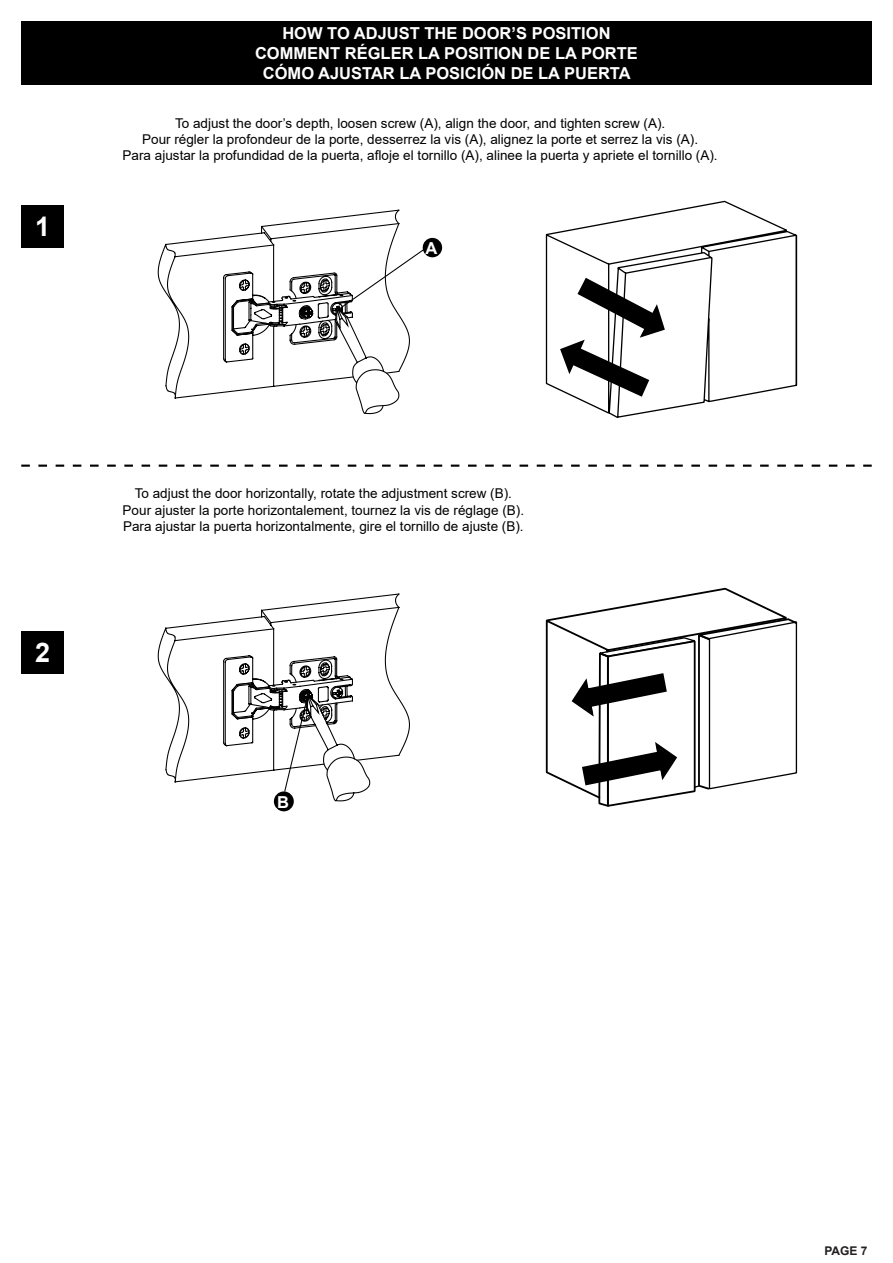
<style>
.page{position:relative;width:893px;height:1263px;background:#fff}
.page>*{position:absolute;margin:0;border:0;box-sizing:border-box;transform-origin:0 0}
.t1{font:700 27px "Arial";color:#fff}
.t2{font:700 16.5px "Arial";color:#fff}
.t3{font:13.5px "Arial";color:#000}
.t4{font:700 12px "Arial";color:#231f20}
</style>
<div class="page">
<div style="left:21px;top:21px;width:851px;height:64px;background:#000"></div>
<div style="left:21px;top:205px;width:43px;height:43px;background:#000"></div>
<div style="left:21px;top:631px;width:43px;height:42px;background:#000"></div>
<svg style="left:21px;top:465px;width:851px;height:2px"></svg>
<div style="left:423px;top:238px;width:19px;height:19px;background:#000;border-radius:50%"></div>
<div style="left:274px;top:791px;width:20px;height:20px;background:#000;border-radius:50%"></div>
<svg style="left:165px;top:209px;width:235px;height:206px"></svg>
<svg style="left:224px;top:222px;width:201px;height:151px"></svg>
<svg style="left:273px;top:700px;width:137px;height:102px"></svg>
<svg style="left:157px;top:593px;width:243px;height:190px"></svg>
<svg style="left:174px;top:609px;width:180px;height:138px"></svg>
<svg style="left:546px;top:588px;width:241px;height:197px"></svg>
<svg style="left:570px;top:618px;width:228px;height:189px"></svg>
<svg style="left:545px;top:200px;width:253px;height:218px"></svg>
<svg style="left:558px;top:276px;width:109px;height:123px"></svg>
<p class="t1" style="left:35px;top:208px;width:17px">1</p>
<p class="t2" style="left:282px;top:22px;width:330px">HOW TO ADJUST THE DOOR’S POSITION</p>
<p class="t2" style="left:255px;top:42px;width:384px">COMMENT RÉGLER LA POSITION DE LA PORTE</p>
<p class="t2" style="left:263px;top:62px;width:369px">CÓMO AJUSTAR LA POSICIÓN DE LA PUERTA</p>
<p class="t3" style="left:175px;top:114px;width:492px">To adjust the door’s depth, loosen screw (A), align the door, and tighten screw (A).</p>
<p class="t3" style="left:142px;top:130px;width:557px">Pour régler la profondeur de la porte, desserrez la vis (A), alignez la porte et serrez la vis (A).</p>
<p class="t3" style="left:123px;top:146px;width:597px">Para ajustar la profundidad de la puerta, afloje el tornillo (A), alinee la puerta y apriete el tornillo (A).</p>
<p class="t2" style="left:426px;top:237px;width:13px">A</p>
<p class="t1" style="left:35px;top:633px;width:17px">2</p>
<p class="t3" style="left:135px;top:484px;width:379px">To adjust the door horizontally, rotate the adjustment screw (B).</p>
<p class="t3" style="left:123px;top:500px;width:403px">Pour ajuster la porte horizontalement, tournez la vis de réglage (B).</p>
<p class="t3" style="left:123px;top:517px;width:402px">Para ajustar la puerta horizontalmente, gire el tornillo de ajuste (B).</p>
<p class="t2" style="left:277px;top:790px;width:13px">B</p>
<p class="t4" style="left:824px;top:1242px;width:45px">PAGE 7</p>
</div>
